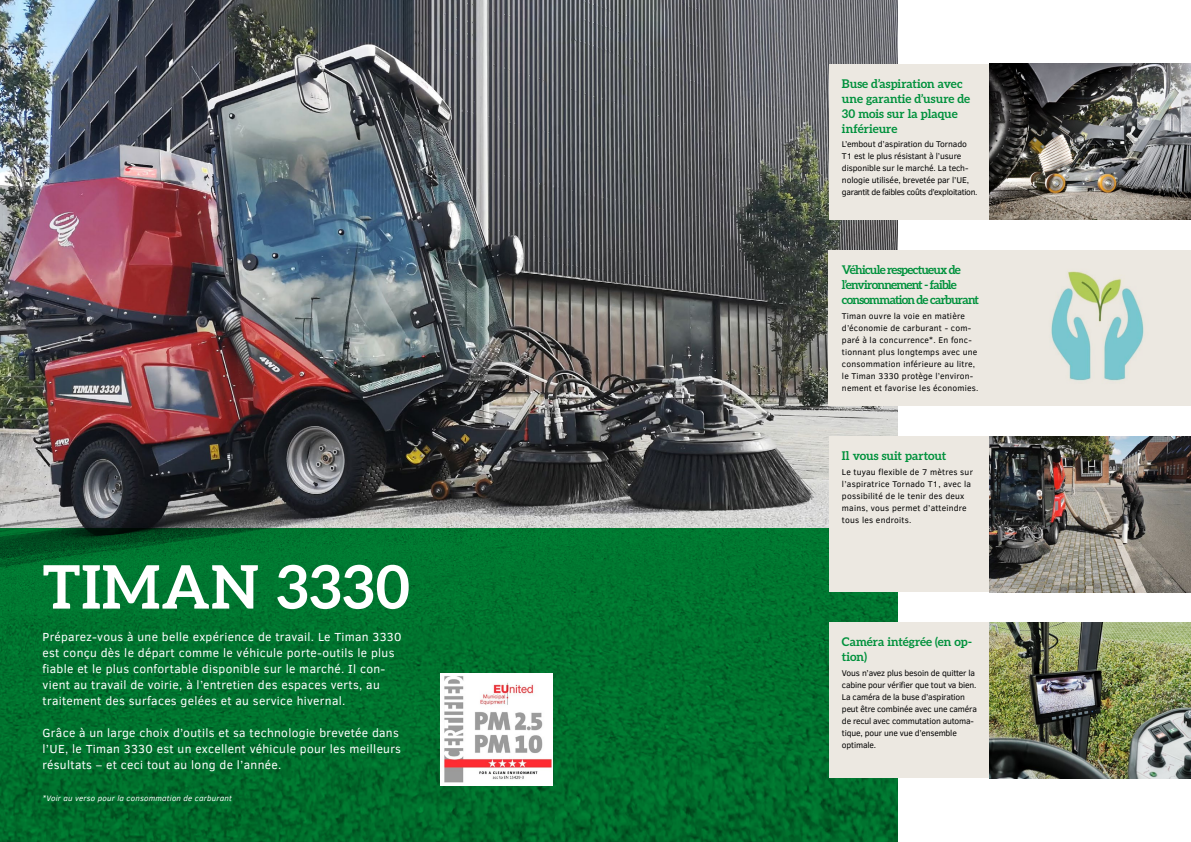
<style>
.page{position:relative;width:1191px;height:842px;background:#fff}
.page>*{position:absolute;margin:0;border:0;box-sizing:border-box;transform-origin:0 0}
.t1{font:700 60px "Aleo";letter-spacing:.015em;color:#fff}
.t2{font:12px/16px "Clear Sans";letter-spacing:.025em;color:#fff}
.t3{font:700 12px/15px "Aleo";letter-spacing:-.015em;color:#00913c}
.t4{font:700 12px/15px "Aleo";letter-spacing:-.06em;color:#00913c}
.t5{font:8.5px/12px "Clear Sans";letter-spacing:-.01em;color:#000}
.t6{font:8.5px/12px "Clear Sans";letter-spacing:.025em;color:#000}
.t7{font:italic 8px "Clear Sans";letter-spacing:.025em;color:#fff}
</style>
<div class="page">
<img style="left:0;top:0;width:898px;height:529px">
<svg style="left:0;top:529px;width:898px;height:313px;background:#00702d"></svg>
<div style="left:829px;top:64px;width:160px;height:156px;background:#ece8e1"></div>
<img style="left:989px;top:64px;width:202px;height:156px">
<div style="left:829px;top:250px;width:362px;height:156px;background:#ece8e1"></div>
<img style="left:1051px;top:271px;width:93px;height:110px">
<div style="left:829px;top:436px;width:160px;height:156px;background:#ece8e1"></div>
<img style="left:989px;top:436px;width:202px;height:156px">
<div style="left:829px;top:622px;width:160px;height:156px;background:#ece8e1"></div>
<img style="left:989px;top:622px;width:202px;height:156px">
<img style="left:441px;top:674px;width:112px;height:112px">
<h1 class="t1" style="left:43px;top:552px;width:369px">TIMAN 3330</h1>
<p class="t2" style="left:43px;top:629px;width:360px">Préparez-vous à une belle expérience de travail. Le Timan 3330 est conçu dès le départ comme le véhicule porte-outils le plus fiable et le plus confortable disponible sur le marché. Il con&shy;vient au travail de voirie, à l’entretien des espaces verts, au traitement des surfaces gelées et au service hivernal.</p>
<p class="t2" style="left:43px;top:725px;width:360px">Grâce à un large choix d’outils et sa technologie brevetée dans l’UE, le Timan 3330 est un excellent véhicule pour les meilleurs résultats – et ceci tout au long de l’année.</p>
<p class="t7" style="left:43px;top:793px;width:191px">*Voir au verso pour la consommation de carburant</p>
<p class="t3" style="left:842px;top:76px;width:130px">Buse d’aspiration avec une garantie d’usure de<br>30 mois sur la plaque inférieure</p>
<p class="t5" style="left:842px;top:138px;width:137px">L’embout d’aspiration du Tornado T1 est le plus résistant à l’usure disponible sur le marché. La tech&shy;nologie utilisée, brevetée par l’UE, garantit de faibles coûts d’exploitation.</p>
<p class="t4" style="left:842px;top:262px;width:139px">Véhicule respectueux de l’environnement - faible consommation de carburant</p>
<p class="t6" style="left:842px;top:310px;width:138px">Timan ouvre la voie en matière d’économie de carburant - com&shy;paré à la concurrence*. En fonc&shy;tionnant plus longtemps avec une consommation inférieure au litre, le Timan 3330 protège l’environ&shy;nement et favorise les économies.</p>
<p class="t3" style="left:842px;top:448px;width:106px">Il vous suit partout</p>
<p class="t6" style="left:842px;top:466px;width:133px">Le tuyau flexible de 7 mètres sur l’aspiratrice Tornado T1, avec la possibilité de le tenir des deux mains, vous permet d’atteindre tous les endroits.</p>
<p class="t3" style="left:842px;top:634px;width:131px">Caméra intégrée (en op&shy;tion)</p>
<p class="t5" style="left:842px;top:667px;width:136px">Vous n’avez plus besoin de quitter la cabine pour vérifier que tout va bien.<br>La caméra de la buse d’aspiration peut être combinée avec une caméra de recul avec commutation automa&shy;tique, pour une vue d’ensemble optimale.</p>
</div>
